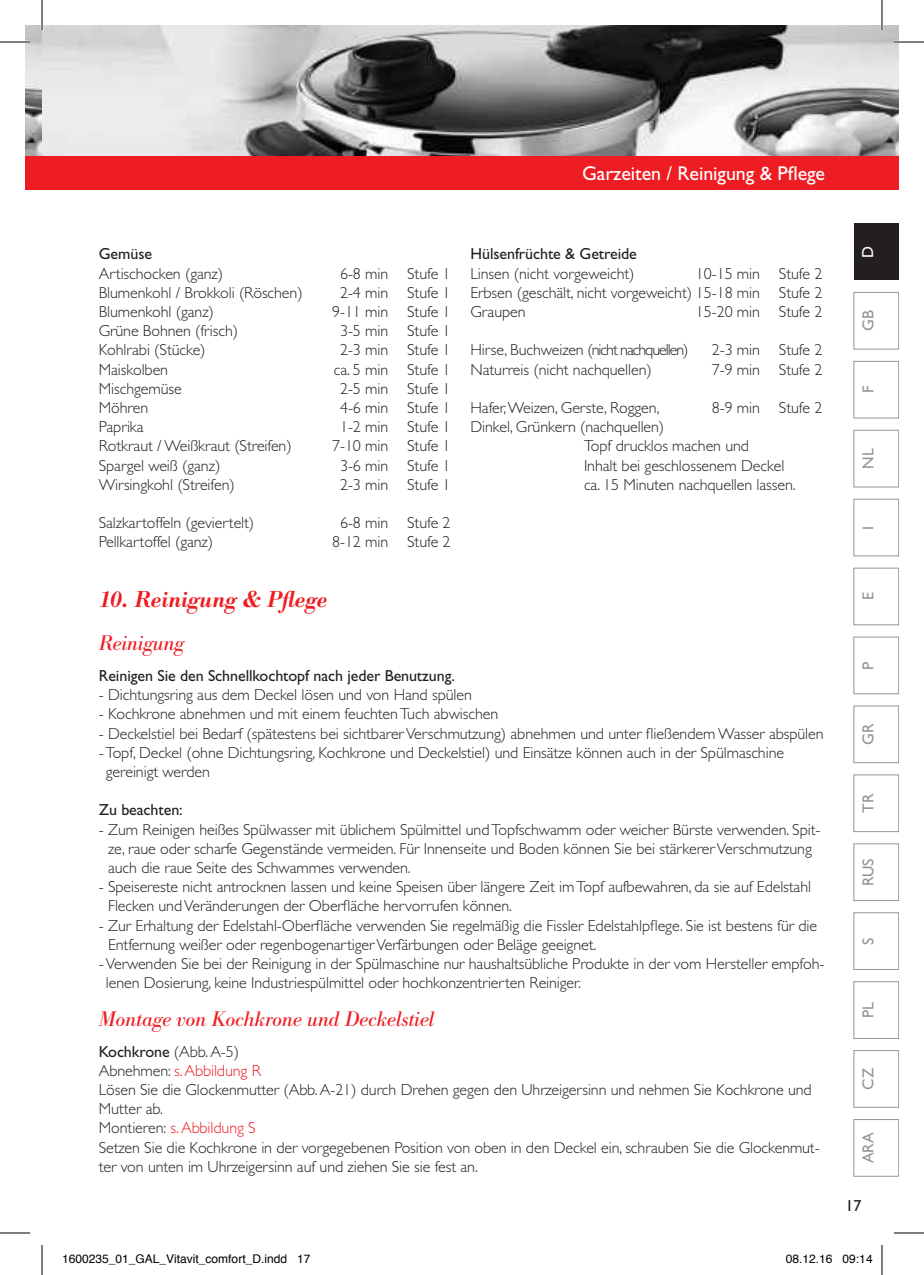
<style>
.page{position:relative;width:924px;height:1275px;background:#fff}
.page>*{position:absolute;margin:0;border:0;box-sizing:border-box;transform-origin:0 0}
.t1{font:italic 600 24px "Bodoni Antiqua T";color:#ee1d23}
.t2{font:italic 22px "Bodoni Antiqua T";letter-spacing:-.005em;color:#ee1d23}
.t3{font:20px "Gill Sans";letter-spacing:-.005em;color:#fff}
.t4{font:300 16px/19.2px "Gill Sans";letter-spacing:-.005em;color:#231f20}
.t5{font:16px "Gill Sans";letter-spacing:-.005em;color:#231f20}
.t6{font:300 16px "Gill Sans";letter-spacing:-.065em;color:#231f20}
.t7{font:16px "Gill Sans";color:#939598}
.t8{font:16px "Gill Sans";color:#fff}
.t9{font:12px "Helvetica";color:#000}
.s1{font-weight:400}
.s2{color:#ee1d23}
</style>
<div class="page">
<img style="left:25px;top:25px;width:873px;height:130px">
<div style="left:853px;top:223px;width:45px;height:57px;background:#231f20"></div>
<div style="left:853px;top:292px;width:45px;height:57px;border:1px solid #939598"></div>
<div style="left:853px;top:361px;width:45px;height:57px;border:1px solid #939598"></div>
<div style="left:853px;top:430px;width:45px;height:57px;border:1px solid #939598"></div>
<div style="left:853px;top:499px;width:45px;height:57px;border:1px solid #939598"></div>
<div style="left:853px;top:568px;width:45px;height:57px;border:1px solid #939598"></div>
<div style="left:853px;top:637px;width:45px;height:57px;border:1px solid #939598"></div>
<div style="left:853px;top:705px;width:45px;height:58px;border:1px solid #939598"></div>
<div style="left:853px;top:774px;width:45px;height:58px;border:1px solid #939598"></div>
<div style="left:853px;top:843px;width:45px;height:58px;border:1px solid #939598"></div>
<div style="left:853px;top:912px;width:45px;height:57px;border:1px solid #939598"></div>
<div style="left:853px;top:981px;width:45px;height:57px;border:1px solid #939598"></div>
<div style="left:853px;top:1050px;width:45px;height:57px;border:1px solid #939598"></div>
<div style="left:853px;top:1119px;width:45px;height:57px;border:1px solid #939598"></div>
<div style="left:25px;top:155px;width:17px;height:34px;background:#ee1d23"></div>
<div style="left:42px;top:155px;width:856px;height:34px;background:#ee1d23"></div>
<hr style="left:0;top:41px;width:30px;height:2px;background:#fff">
<hr style="left:893px;top:41px;width:30px;height:2px;background:#fff">
<hr style="left:41px;top:0;width:2px;height:30px;background:#fff">
<hr style="left:880px;top:0;width:2px;height:30px;background:#fff">
<hr style="left:0;top:42px;width:30px;height:1px;background:#000">
<hr style="left:893px;top:42px;width:30px;height:1px;background:#000">
<hr style="left:0;top:1232px;width:30px;height:1px;background:#000">
<hr style="left:893px;top:1232px;width:30px;height:1px;background:#000">
<hr style="left:42px;top:0;width:1px;height:30px;background:#000">
<hr style="left:42px;top:1245px;width:1px;height:30px;background:#000">
<hr style="left:881px;top:0;width:1px;height:30px;background:#000">
<hr style="left:881px;top:1245px;width:1px;height:30px;background:#000">
<p class="t3" style="left:582px;top:162px;width:244px">Garzeiten / Reinigung &amp; Pflege</p>
<p class="t5" style="left:99px;top:245px;width:55px">Gemüse</p>
<p class="t4" style="left:99px;top:264px;width:126px">Artischocken (ganz)</p>
<p class="t4" style="left:340px;top:264px;width:112px">6-8 min Stufe 1</p>
<p class="t4" style="left:99px;top:283px;width:205px">Blumenkohl / Brokkoli (Röschen)</p>
<p class="t4" style="left:340px;top:283px;width:112px">2-4 min Stufe 1</p>
<p class="t4" style="left:99px;top:302px;width:117px">Blumenkohl (ganz)</p>
<p class="t4" style="left:332px;top:302px;width:120px">9-11 min Stufe 1</p>
<p class="t4" style="left:99px;top:321px;width:141px">Grüne Bohnen (frisch)</p>
<p class="t4" style="left:340px;top:321px;width:112px">3-5 min Stufe 1</p>
<p class="t4" style="left:99px;top:340px;width:108px">Kohlrabi (Stücke)</p>
<p class="t4" style="left:340px;top:340px;width:112px">2-3 min Stufe 1</p>
<p class="t4" style="left:99px;top:360px;width:71px">Maiskolben</p>
<p class="t4" style="left:333px;top:360px;width:118px">ca. 5 min Stufe 1</p>
<p class="t4" style="left:99px;top:379px;width:84px">Mischgemüse</p>
<p class="t4" style="left:340px;top:379px;width:112px">2-5 min Stufe 1</p>
<p class="t4" style="left:99px;top:398px;width:51px">Möhren</p>
<p class="t4" style="left:340px;top:398px;width:112px">4-6 min Stufe 1</p>
<p class="t4" style="left:99px;top:417px;width:46px">Paprika</p>
<p class="t4" style="left:340px;top:417px;width:112px">1-2 min Stufe 1</p>
<p class="t4" style="left:99px;top:436px;width:194px">Rotkraut / Weißkraut (Streifen)</p>
<p class="t4" style="left:332px;top:436px;width:120px">7-10 min Stufe 1</p>
<p class="t4" style="left:99px;top:456px;width:123px">Spargel weiß (ganz)</p>
<p class="t4" style="left:340px;top:456px;width:112px">3-6 min Stufe 1</p>
<p class="t4" style="left:99px;top:475px;width:137px">Wirsingkohl (Streifen)</p>
<p class="t4" style="left:340px;top:475px;width:112px">2-3 min Stufe 1</p>
<p class="t4" style="left:99px;top:513px;width:157px">Salzkartoffeln (geviertelt)</p>
<p class="t4" style="left:340px;top:513px;width:112px">6-8 min Stufe 2</p>
<p class="t4" style="left:99px;top:532px;width:116px">Pellkartoffel (ganz)</p>
<p class="t4" style="left:332px;top:532px;width:120px">8-12 min Stufe 2</p>
<p class="t5" style="left:470px;top:245px;width:168px">Hülsenfrüchte &amp; Getreide</p>
<p class="t4" style="left:470px;top:264px;width:165px">Linsen (nicht vorgeweicht)</p>
<p class="t4" style="left:470px;top:264px;width:353px;text-align:justify;text-indent:225px">10-15 min Stufe 2<br>Erbsen (geschält, nicht vorgeweicht) 15-18 min Stufe 2<br>Graupen</p>
<p class="t4" style="left:695px;top:302px;width:128px">15-20 min Stufe 2</p>
<p class="t6" style="left:470px;top:341px;width:219px">Hirse, Buchweizen (nicht nachquellen)</p>
<p class="t4" style="left:711px;top:340px;width:112px">2-3 min Stufe 2</p>
<p class="t4" style="left:470px;top:360px;width:183px">Naturreis (nicht nachquellen)</p>
<p class="t4" style="left:711px;top:360px;width:112px">7-9 min Stufe 2</p>
<p class="t4" style="left:470px;top:398px;width:190px">Hafer, Weizen, Gerste, Roggen,</p>
<p class="t4" style="left:711px;top:398px;width:112px">8-9 min Stufe 2</p>
<p class="t4" style="left:583px;top:417px;width:213px;text-indent:-113px">Dinkel, Grünkern (nachquellen)<br>Topf drucklos machen und<br>Inhalt bei geschlossenem Deckel ca. 15 Minuten nachquellen lassen.</p>
<h1 class="t1" style="left:99px;top:585px;width:230px">10. Reinigung &amp; Pflege</h1>
<h2 class="t2" style="left:99px;top:630px;width:87px">Reinigung</h2>
<p class="t5" style="left:99px;top:666px;width:357px">Reinigen Sie den Schnellkochtopf nach jeder Benutzung.</p>
<p class="t4" style="left:99px;top:685px;width:374px">- Dichtungsring aus dem Deckel lösen und von Hand spülen</p>
<p class="t4" style="left:99px;top:704px;width:401px">- Kochkrone abnehmen und mit einem feuchten Tuch abwischen</p>
<p class="t4" style="left:99px;top:724px;width:726px">- Deckelstiel bei Bedarf (spätestens bei sichtbarer Verschmutzung) abnehmen und unter fließendem Wasser abspülen</p>
<p class="t4" style="left:106px;top:743px;width:679px;text-indent:-7px">- Topf, Deckel (ohne Dichtungsring, Kochkrone und Deckelstiel) und Einsätze können auch in der Spülmaschine gereinigt werden</p>
<p class="t5" style="left:99px;top:801px;width:85px">Zu beachten:</p>
<p class="t4" style="left:108px;top:820px;width:713px;text-indent:-9px">- Zum Reinigen heißes Spülwasser mit üblichem Spülmittel und Topfschwamm oder weicher Bürste verwenden. Spit&shy;ze, raue oder scharfe Gegenstände vermeiden. Für Innenseite und Boden können Sie bei stärkerer Verschmutzung auch die raue Seite des Schwammes verwenden.</p>
<p class="t4" style="left:108px;top:877px;width:704px;text-indent:-9px">- Speisereste nicht antrocknen lassen und keine Speisen über längere Zeit im Topf aufbewahren, da sie auf Edelstahl<br>Flecken und Veränderungen der Oberfläche hervorrufen können.</p>
<p class="t4" style="left:108px;top:916px;width:710px;text-indent:-9px">- Zur Erhaltung der Edelstahl-Oberfläche verwenden Sie regelmäßig die Fissler Edelstahlpflege. Sie ist bestens für die<br>Entfernung weißer oder regenbogenartiger Verfärbungen oder Beläge geeignet.</p>
<p class="t4" style="left:106px;top:954px;width:719px;text-indent:-7px">- Verwenden Sie bei der Reinigung in der Spülmaschine nur haushaltsübliche Produkte in der vom Hersteller empfoh&shy;lenen Dosierung, keine Industriespülmittel oder hochkonzentrierten Reiniger.</p>
<h2 class="t2" style="left:99px;top:1005px;width:337px">Montage von Kochkrone und Deckelstiel</h2>
<p class="t4" style="left:99px;top:1041px;width:722px"><span class="s1">Kochkrone</span> (Abb. A-5)<br>Abnehmen: <span class="s2">s. Abbildung R<br></span>Lösen Sie die Glockenmutter (Abb. A-21) durch Drehen gegen den Uhrzeigersinn und nehmen Sie Kochkrone und Mutter ab.<br>Montieren: <span class="s2">s. Abbildung S<br></span>Setzen Sie die Kochkrone in der vorgegebenen Position von oben in den Deckel ein, schrauben Sie die Glockenmut&shy;ter von unten im Uhrzeigersinn auf und ziehen Sie sie fest an.</p>
<p class="t8" style="left:858px;top:258px;width:14px;rotate:-90deg">D</p>
<p class="t7" style="left:858px;top:331px;width:22px;rotate:-90deg">GB</p>
<p class="t7" style="left:858px;top:393px;width:9px;rotate:-90deg">F</p>
<p class="t7" style="left:858px;top:469px;width:22px;rotate:-90deg">NL</p>
<p class="t7" style="left:858px;top:529px;width:5px;rotate:-90deg">I</p>
<p class="t7" style="left:858px;top:600px;width:9px;rotate:-90deg">E</p>
<p class="t7" style="left:858px;top:669px;width:10px;rotate:-90deg">P</p>
<p class="t7" style="left:858px;top:745px;width:23px;rotate:-90deg">GR</p>
<p class="t7" style="left:858px;top:813px;width:21px;rotate:-90deg">TR</p>
<p class="t7" style="left:858px;top:886px;width:29px;rotate:-90deg">RUS</p>
<p class="t7" style="left:858px;top:944px;width:9px;rotate:-90deg">S</p>
<p class="t7" style="left:858px;top:1018px;width:17px;rotate:-90deg">PL</p>
<p class="t7" style="left:858px;top:1089px;width:23px;rotate:-90deg">CZ</p>
<p class="t7" style="left:858px;top:1163px;width:33px;rotate:-90deg">ARA</p>
<p class="t5" style="left:845px;top:1196px;width:17px">17</p>
<p class="t9" style="left:62px;top:1249px;width:250px">1600235_01_GAL_Vitavit_comfort_D.indd 17</p>
<p class="t9" style="left:785px;top:1249px;width:88px">08.12.16 09:14</p>
</div>
